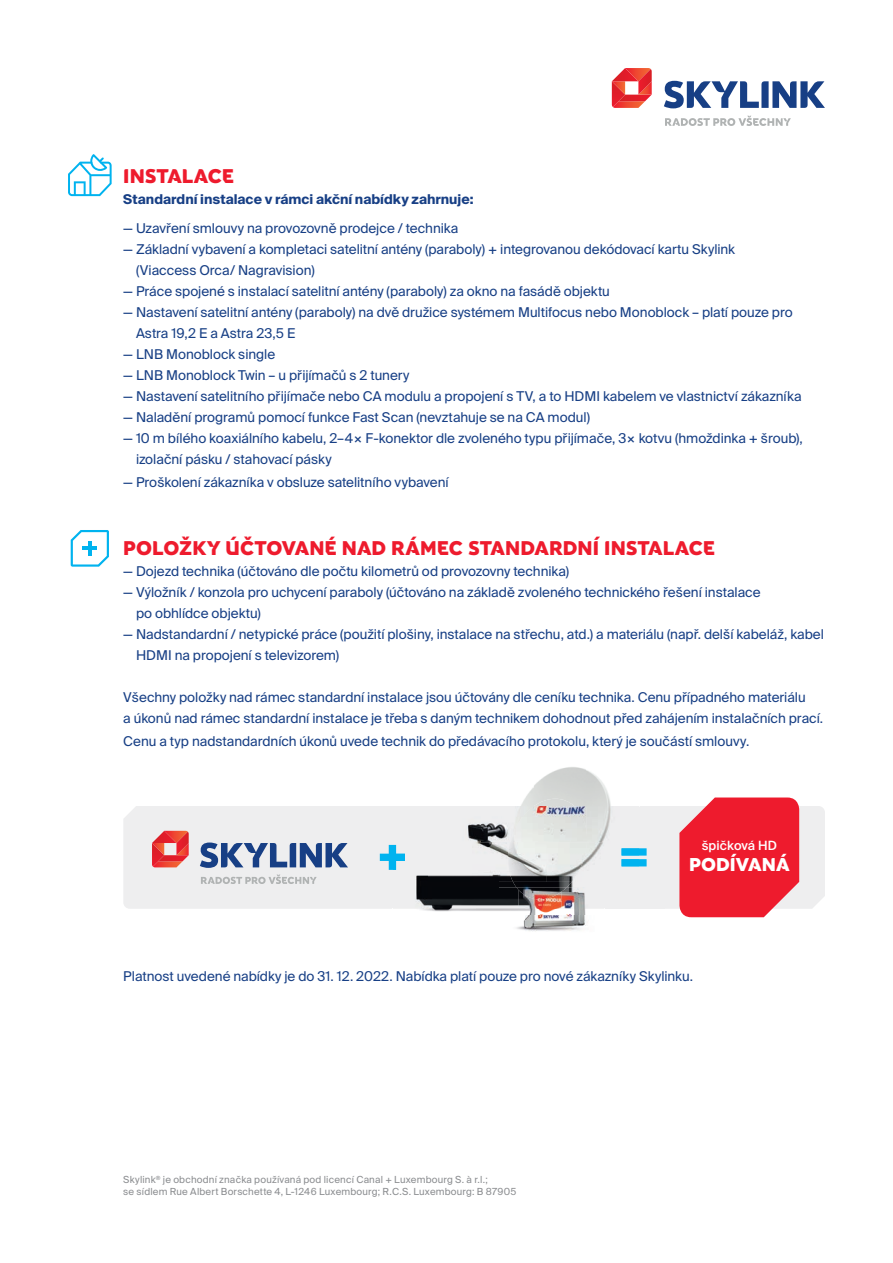
<style>
.page{position:relative;width:893px;height:1263px;background:#fff}
.page>*{position:absolute;margin:0;border:0;box-sizing:border-box;transform-origin:0 0}
.t1{font:19.5px "M7 Sans";letter-spacing:.005em;color:#ee1b2d}
.t2{font:18.3px "M7 Sans";letter-spacing:.005em;color:#fff}
.t3{font:13.5px/21px "Suisse Intl";color:#173f85}
.t4{font:700 13.5px "Suisse Intl";color:#173f85}
.t5{font:500 12.75px "Suisse Intl";letter-spacing:.015em;color:#fff}
.t6{font:9.75px/12px "Suisse Intl";letter-spacing:.02em;color:#8b8d90}
</style>
<div class="page">
<svg style="left:664px;top:81px;width:161px;height:27px"></svg>
<svg style="left:612px;top:68px;width:40px;height:40px"></svg>
<svg style="left:665px;top:116px;width:126px;height:10px"></svg>
<svg style="left:68px;top:154px;width:44px;height:42px"></svg>
<svg style="left:71px;top:530px;width:38px;height:37px"></svg>
<hr style="left:83px;top:547px;width:14px;height:3px;background:#00b3ef">
<hr style="left:88px;top:541px;width:3px;height:14px;background:#00b3ef">
<div style="left:123px;top:806px;width:702px;height:103px;background:#eeeeef"></div>
<svg style="left:200px;top:842px;width:148px;height:26px;background:#7e93b8"></svg>
<svg style="left:152px;top:831px;width:37px;height:36px"></svg>
<svg style="left:201px;top:874px;width:116px;height:10px"></svg>
<svg style="left:679px;top:797px;width:120px;height:120px;background:#ee3141"></svg>
<svg style="left:380px;top:845px;width:13px;height:25px"></svg>
<svg style="left:639px;top:848px;width:8px;height:18px"></svg>
<img style="left:521px;top:767px;width:90px;height:39px">
<img style="left:428px;top:806px;width:82px;height:36px">
<img style="left:588px;top:806px;width:51px;height:38px">
<img style="left:604px;top:844px;width:35px;height:38px">
<img style="left:621px;top:848px;width:18px;height:18px">
<img style="left:534px;top:799px;width:40px;height:7px">
<img style="left:510px;top:806px;width:78px;height:36px">
<img style="left:421px;top:909px;width:134px;height:5px">
<img style="left:393px;top:842px;width:35px;height:33px">
<img style="left:393px;top:875px;width:53px;height:34px">
<img style="left:446px;top:882px;width:67px;height:5px">
<img style="left:572px;top:882px;width:32px;height:5px">
<img style="left:393px;top:845px;width:12px;height:25px">
<img style="left:513px;top:882px;width:59px;height:5px">
<img style="left:428px;top:842px;width:79px;height:40px">
<img style="left:587px;top:842px;width:17px;height:40px">
<img style="left:507px;top:842px;width:80px;height:40px">
<img style="left:516px;top:914px;width:56px;height:18px">
<img style="left:572px;top:909px;width:14px;height:21px">
<img style="left:561px;top:887px;width:104px;height:22px">
<img style="left:432px;top:887px;width:86px;height:22px">
<img style="left:518px;top:899px;width:43px;height:10px">
<img style="left:516px;top:887px;width:51px;height:12px">
<h1 class="t1" style="left:123px;top:162px;width:112px">INSTALACE</h1>
<p class="t4" style="left:123px;top:191px;width:352px">Standardní instalace v rámci akční nabídky zahrnuje:</p>
<p class="t3" style="left:123px;top:218px;width:336px">— Uzavření smlouvy na provozovně prodejce / technika</p>
<p class="t3" style="left:136px;top:239px;width:601px;text-indent:-13px">— Základní vybavení a kompletaci satelitní antény (paraboly) + integrovanou dekódovací kartu Skylink (Viaccess Orca/ Nagravision)</p>
<p class="t3" style="left:123px;top:281px;width:488px">— Práce spojené s instalací satelitní antény (paraboly) za okno na fasádě objektu</p>
<p class="t3" style="left:136px;top:302px;width:658px;text-indent:-13px">— Nastavení satelitní antény (paraboly) na dvě družice systémem Multifocus nebo Monoblock – platí pouze pro<br>Astra 19,2 E a Astra 23,5 E</p>
<p class="t3" style="left:123px;top:344px;width:153px">— LNB Monoblock single</p>
<p class="t3" style="left:123px;top:365px;width:288px">— LNB Monoblock Twin – u přijímačů s 2 tunery</p>
<p class="t3" style="left:123px;top:386px;width:680px">— Nastavení satelitního přijímače nebo CA modulu a propojení s TV, a to HDMI kabelem ve vlastnictví zákazníka</p>
<p class="t3" style="left:123px;top:407px;width:468px">— Naladění programů pomocí funkce Fast Scan (nevztahuje se na CA modul)</p>
<p class="t3" style="left:136px;top:428px;width:668px;text-indent:-13px">— 10 m bílého koaxiálního kabelu, 2–4 × F-konektor dle zvoleného typu přijímače, 3 × kotvu (hmoždinka + šroub), izolační pásku / stahovací pásky</p>
<p class="t3" style="left:123px;top:472px;width:327px">— Proškolení zákazníka v obsluze satelitního vybavení</p>
<h1 class="t1" style="left:123px;top:534px;width:593px">POLOŽKY ÚČTOVANÉ NAD RÁMEC STANDARDNÍ INSTALACE</h1>
<p class="t3" style="left:123px;top:561px;width:447px">— Dojezd technika (účtováno dle počtu kilometrů od provozovny technika)</p>
<p class="t3" style="left:136px;top:582px;width:626px;text-indent:-13px">— Výložník / konzola pro uchycení paraboly (účtováno na základě zvoleného technického řešení instalace po obhlídce objektu)</p>
<p class="t3" style="left:136px;top:624px;width:689px;text-indent:-13px">— Nadstandardní / netypické práce (použití plošiny, instalace na střechu, atd.) a materiálu (např. delší kabeláž, kabel<br>HDMI na propojení s televizorem)</p>
<p class="t3" style="left:123px;top:687px;width:701px">Všechny položky nad rámec standardní instalace jsou účtovány dle ceníku technika. Cenu případného materiálu<br>a úkonů nad rámec standardní instalace je třeba s daným technikem dohodnout před zahájením instalačních prací.</p>
<p class="t3" style="left:123px;top:731px;width:627px">Cenu a typ nadstandardních úkonů uvede technik do předávacího protokolu, který je součástí smlouvy.</p>
<p class="t5" style="left:702px;top:838px;width:77px">špičková HD</p>
<h2 class="t2" style="left:689px;top:851px;width:102px">PODÍVANÁ</h2>
<p class="t3" style="left:123px;top:966px;width:571px">Platnost uvedené nabídky je do 31. 12. 2022. Nabídka platí pouze pro nové zákazníky Skylinku.</p>
<p class="t6" style="left:123px;top:1173px;width:395px">Skylink<sup>®</sup> je obchodní značka používaná pod licencí Canal + Luxembourg S. à r.l.;<br>se sídlem Rue Albert Borschette 4, L-1246 Luxembourg; R.C.S. Luxembourg: B 87905</p>
</div>
